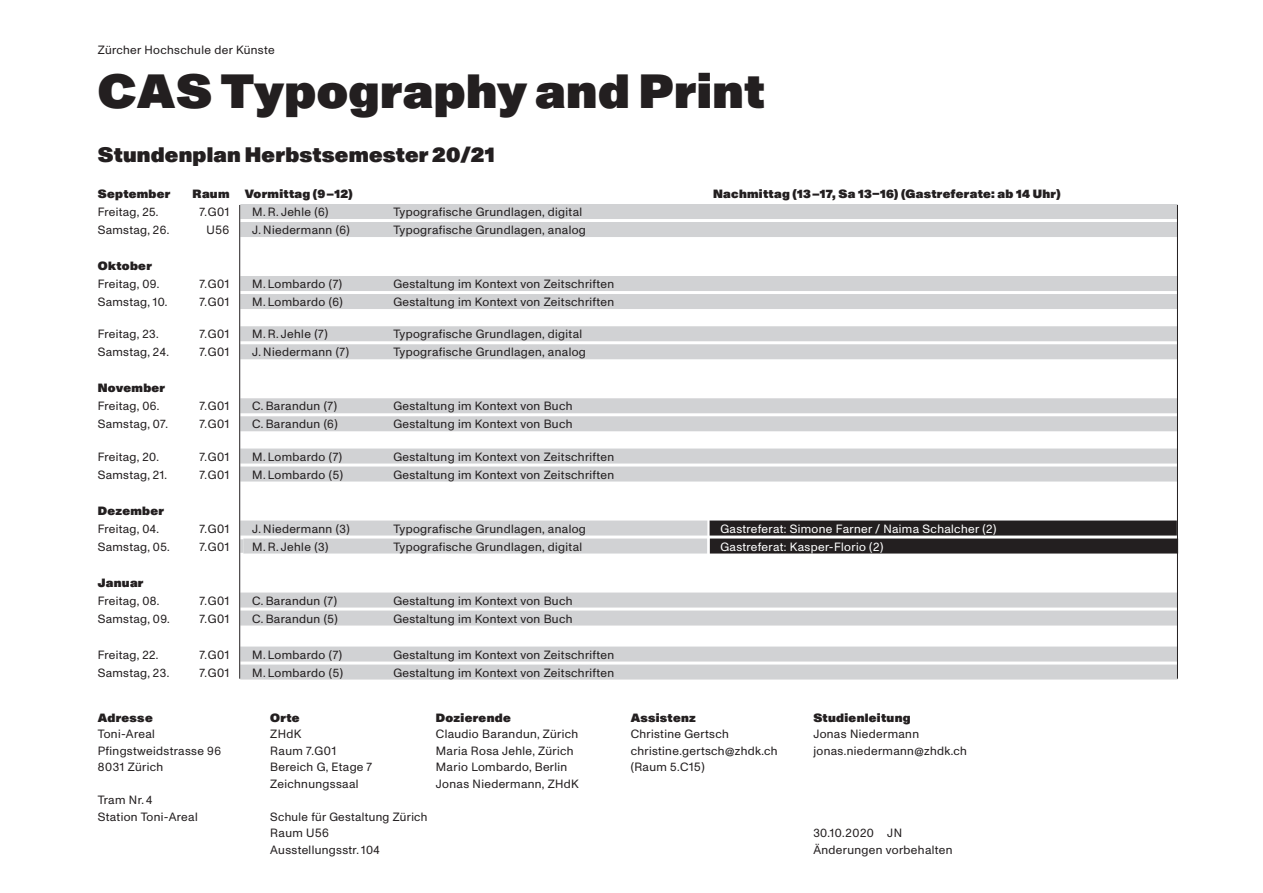
<style>
.page{position:relative;width:1263px;height:893px;background:#fff}
.page>*{position:absolute;margin:0;border:0;box-sizing:border-box;transform-origin:0 0}
.t1{font:900 48px "Monument Grotesk";letter-spacing:.01em;color:#231f20}
.t2{font:900 21px "Monument Grotesk";letter-spacing:.01em;color:#231f20}
.t3{font:12px/16.5px "Monument Grotesk";letter-spacing:.03em;color:#231f20}
.t4{font:900 12px "Monument Grotesk";letter-spacing:.025em;color:#231f20}
.t5{font:12px "Monument Grotesk";letter-spacing:.03em;color:#fff}
</style>
<div class="page">
<div style="left:240px;top:204px;width:937px;height:15px;background:#d1d2d4"></div>
<div style="left:240px;top:222px;width:937px;height:15px;background:#d1d2d4"></div>
<div style="left:240px;top:276px;width:937px;height:15px;background:#d1d2d4"></div>
<div style="left:240px;top:294px;width:937px;height:15px;background:#d1d2d4"></div>
<div style="left:240px;top:326px;width:937px;height:15px;background:#d1d2d4"></div>
<div style="left:240px;top:344px;width:937px;height:15px;background:#d1d2d4"></div>
<div style="left:240px;top:398px;width:938px;height:15px;background:#d1d2d4"></div>
<div style="left:240px;top:416px;width:937px;height:15px;background:#d1d2d4"></div>
<div style="left:240px;top:449px;width:937px;height:15px;background:#d1d2d4"></div>
<div style="left:240px;top:467px;width:937px;height:15px;background:#d1d2d4"></div>
<div style="left:240px;top:521px;width:468px;height:15px;background:#d1d2d4"></div>
<div style="left:708px;top:521px;width:469px;height:15px;background:#231f20"></div>
<hr style="left:240px;top:539px;width:3px;height:14px;background:#d1d2d4">
<div style="left:243px;top:539px;width:465px;height:15px;background:#d1d2d4"></div>
<div style="left:708px;top:539px;width:470px;height:15px;background:#231f20"></div>
<div style="left:240px;top:593px;width:937px;height:15px;background:#d1d2d4"></div>
<div style="left:240px;top:611px;width:937px;height:15px;background:#d1d2d4"></div>
<div style="left:240px;top:647px;width:937px;height:15px;background:#d1d2d4"></div>
<div style="left:240px;top:665px;width:937px;height:15px;background:#d1d2d4"></div>
<hr style="left:239px;top:205px;width:1px;height:474px;background:#231f20">
<hr style="left:1177px;top:205px;width:1px;height:474px;background:#231f20">
<hr style="left:707px;top:519px;width:3px;height:36px;background:#fff">
<p class="t3" style="left:98px;top:41px;width:178px">Zürcher Hochschule der Künste</p>
<h1 class="t1" style="left:98px;top:54px;width:669px">CAS Typography and Print</h1>
<h2 class="t2" style="left:98px;top:138px;width:398px">Stundenplan Herbstsemester 20/21</h2>
<p class="t4" style="left:98px;top:184px;width:74px">September</p>
<p class="t4" style="left:193px;top:184px;width:38px">Raum</p>
<p class="t4" style="left:245px;top:184px;width:110px">Vormittag (9 –12)</p>
<p class="t4" style="left:713px;top:184px;width:349px">Nachmittag (13 –17, Sa 13–16) (Gastreferate: ab 14 Uhr)</p>
<p class="t3" style="left:98px;top:203px;width:62px">Freitag, 25.</p>
<p class="t3" style="left:199px;top:203px;width:31px">7.G01</p>
<p class="t3" style="left:252px;top:203px;width:78px">M. R. Jehle (6)</p>
<p class="t3" style="left:393px;top:203px;width:190px">Typografische Grundlagen, digital</p>
<p class="t3" style="left:98px;top:221px;width:73px">Samstag, 26.</p>
<p class="t3" style="left:206px;top:221px;width:24px">U56</p>
<p class="t3" style="left:252px;top:221px;width:99px">J. Niedermann (6)</p>
<p class="t3" style="left:393px;top:221px;width:194px">Typografische Grundlagen, analog</p>
<p class="t4" style="left:98px;top:256px;width:56px">Oktober</p>
<p class="t3" style="left:98px;top:275px;width:63px">Freitag, 09.</p>
<p class="t3" style="left:199px;top:275px;width:31px">7.G01</p>
<p class="t3" style="left:252px;top:275px;width:91px">M. Lombardo (7)</p>
<p class="t3" style="left:393px;top:275px;width:222px">Gestaltung im Kontext von Zeitschriften</p>
<p class="t3" style="left:98px;top:293px;width:71px">Samstag, 10.</p>
<p class="t3" style="left:199px;top:293px;width:31px">7.G01</p>
<p class="t3" style="left:252px;top:293px;width:92px">M. Lombardo (6)</p>
<p class="t3" style="left:393px;top:293px;width:222px">Gestaltung im Kontext von Zeitschriften</p>
<p class="t3" style="left:98px;top:325px;width:62px">Freitag, 23.</p>
<p class="t3" style="left:199px;top:325px;width:31px">7.G01</p>
<p class="t3" style="left:252px;top:325px;width:77px">M. R. Jehle (7)</p>
<p class="t3" style="left:393px;top:325px;width:190px">Typografische Grundlagen, digital</p>
<p class="t3" style="left:98px;top:343px;width:73px">Samstag, 24.</p>
<p class="t3" style="left:199px;top:343px;width:31px">7.G01</p>
<p class="t3" style="left:252px;top:343px;width:98px">J. Niedermann (7)</p>
<p class="t3" style="left:393px;top:343px;width:194px">Typografische Grundlagen, analog</p>
<p class="t4" style="left:98px;top:379px;width:69px">November</p>
<p class="t3" style="left:98px;top:397px;width:63px">Freitag, 06.</p>
<p class="t3" style="left:199px;top:397px;width:31px">7.G01</p>
<p class="t3" style="left:252px;top:397px;width:86px">C. Barandun (7)</p>
<p class="t3" style="left:393px;top:397px;width:181px">Gestaltung im Kontext von Buch</p>
<p class="t3" style="left:98px;top:415px;width:72px">Samstag, 07.</p>
<p class="t3" style="left:199px;top:415px;width:31px">7.G01</p>
<p class="t3" style="left:252px;top:415px;width:87px">C. Barandun (6)</p>
<p class="t3" style="left:393px;top:415px;width:181px">Gestaltung im Kontext von Buch</p>
<p class="t3" style="left:98px;top:447px;width:63px">Freitag, 20.</p>
<p class="t3" style="left:199px;top:447px;width:31px">7.G01</p>
<p class="t3" style="left:252px;top:447px;width:91px">M. Lombardo (7)</p>
<p class="t3" style="left:393px;top:447px;width:222px">Gestaltung im Kontext von Zeitschriften</p>
<p class="t3" style="left:98px;top:465px;width:71px">Samstag, 21.</p>
<p class="t3" style="left:199px;top:465px;width:31px">7.G01</p>
<p class="t3" style="left:252px;top:465px;width:92px">M. Lombardo (5)</p>
<p class="t3" style="left:393px;top:465px;width:222px">Gestaltung im Kontext von Zeitschriften</p>
<p class="t4" style="left:98px;top:501px;width:68px">Dezember</p>
<p class="t3" style="left:98px;top:519px;width:63px">Freitag, 04.</p>
<p class="t3" style="left:199px;top:519px;width:31px">7.G01</p>
<p class="t3" style="left:252px;top:519px;width:99px">J. Niedermann (3)</p>
<p class="t3" style="left:393px;top:519px;width:194px">Typografische Grundlagen, analog</p>
<p class="t5" style="left:720px;top:520px;width:278px">Gastreferat: Simone Farner / Naima Schalcher (2)</p>
<p class="t3" style="left:98px;top:537px;width:74px">Samstag, 05.</p>
<p class="t3" style="left:199px;top:537px;width:31px">7.G01</p>
<p class="t3" style="left:252px;top:537px;width:78px">M. R. Jehle (3)</p>
<p class="t3" style="left:393px;top:537px;width:190px">Typografische Grundlagen, digital</p>
<p class="t5" style="left:720px;top:538px;width:165px">Gastreferat: Kasper-Florio (2)</p>
<p class="t4" style="left:98px;top:573px;width:47px">Januar</p>
<p class="t3" style="left:98px;top:591px;width:63px">Freitag, 08.</p>
<p class="t3" style="left:199px;top:591px;width:31px">7.G01</p>
<p class="t3" style="left:252px;top:591px;width:86px">C. Barandun (7)</p>
<p class="t3" style="left:393px;top:591px;width:181px">Gestaltung im Kontext von Buch</p>
<p class="t3" style="left:98px;top:609px;width:74px">Samstag, 09.</p>
<p class="t3" style="left:199px;top:609px;width:31px">7.G01</p>
<p class="t3" style="left:252px;top:609px;width:87px">C. Barandun (5)</p>
<p class="t3" style="left:393px;top:609px;width:181px">Gestaltung im Kontext von Buch</p>
<p class="t3" style="left:98px;top:645px;width:62px">Freitag, 22.</p>
<p class="t3" style="left:199px;top:645px;width:31px">7.G01</p>
<p class="t3" style="left:252px;top:645px;width:91px">M. Lombardo (7)</p>
<p class="t3" style="left:393px;top:645px;width:222px">Gestaltung im Kontext von Zeitschriften</p>
<p class="t3" style="left:98px;top:663px;width:73px">Samstag, 23.</p>
<p class="t3" style="left:199px;top:663px;width:31px">7.G01</p>
<p class="t3" style="left:252px;top:663px;width:92px">M. Lombardo (5)</p>
<p class="t3" style="left:393px;top:663px;width:222px">Gestaltung im Kontext von Zeitschriften</p>
<p class="t4" style="left:436px;top:708px;width:76px">Dozierende</p>
<p class="t3" style="left:436px;top:725px;width:144px">Claudio Barandun, Zürich<br>Maria Rosa Jehle, Zürich<br>Mario Lombardo, Berlin<br>Jonas Niedermann, ZHdK</p>
<p class="t4" style="left:631px;top:708px;width:67px">Assistenz</p>
<p class="t3" style="left:631px;top:725px;width:148px">Christine Gertsch christine.gertsch@zhdk.ch (Raum 5.C15)</p>
<p class="t4" style="left:813px;top:708px;width:99px">Studienleitung</p>
<p class="t3" style="left:813px;top:725px;width:155px">Jonas Niedermann jonas.niedermann@zhdk.ch</p>
<p class="t4" style="left:270px;top:708px;width:31px">Orte</p>
<p class="t3" style="left:270px;top:725px;width:103px">ZHdK<br>Raum 7.G01<br>Bereich G, Etage 7<br>Zeichnungssaal</p>
<p class="t3" style="left:270px;top:808px;width:159px">Schule für Gestaltung Zürich<br>Raum U56<br>Ausstellungsstr. 104</p>
<p class="t4" style="left:98px;top:708px;width:56px">Adresse</p>
<p class="t3" style="left:98px;top:725px;width:125px">Toni-Areal<br>Pfingstweidstrasse 96<br>8031 Zürich</p>
<p class="t3" style="left:98px;top:791px;width:101px">Tram Nr. 4<br>Station Toni-Areal</p>
<p class="t3" style="left:813px;top:824px;width:141px">30.10.2020 JN<br>Änderungen vorbehalten</p>
</div>
